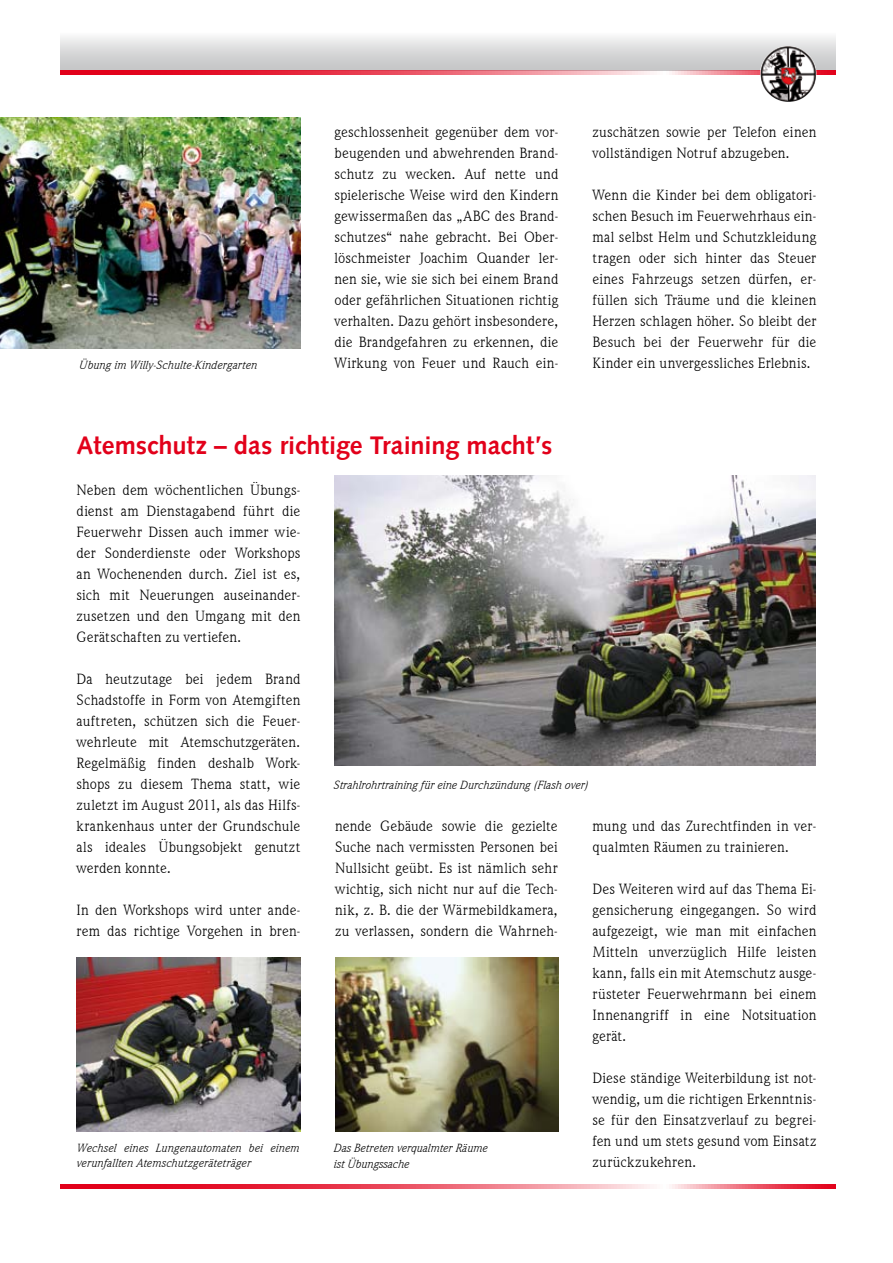
<style>
.page{position:relative;width:893px;height:1263px;background:#fff}
.page>*{position:absolute;margin:0;border:0;box-sizing:border-box;transform-origin:0 0}
.t1{font:700 25.5px "Syntax Com";letter-spacing:-.005em;color:#e2001a}
.t2{font:15px/21px "Weidemann IT Cby BT";letter-spacing:.005em;color:#000;text-align:justify}
.t3{font:italic 12px/14.9px "Weidemann IT Cby BT";color:#000}
</style>
<div class="page">
<div style="left:60px;top:32px;width:776px;height:39px;background:linear-gradient(to bottom,#f8f8f9,#bfc0c1)"></div>
<svg style="left:60px;top:71px;width:776px;height:4px;background:#ec5c6c"></svg>
<img style="left:760px;top:46px;width:56px;height:56px">
<img style="left:0;top:117px;width:300px;height:231px">
<img style="left:335px;top:475px;width:481px;height:291px">
<img style="left:77px;top:957px;width:223px;height:174px">
<img style="left:335px;top:957px;width:223px;height:174px">
<svg style="left:60px;top:1184px;width:776px;height:4px;background:#eb5969"></svg>
<p class="t3" style="left:80px;top:357px;width:180px">Übung im Willy-Schulte-Kindergarten</p>
<p class="t2" style="left:334px;top:121px;width:225px">geschlossenheit gegenüber dem vor&shy;beugenden und abwehrenden Brand&shy;schutz zu wecken. Auf nette und spielerische Weise wird den Kindern gewissermaßen das „ABC des Brand&shy;schutzes“ nahe gebracht. Bei Ober&shy;löschmeister Joachim Quander ler&shy;nen sie, wie sie sich bei einem Brand oder gefährlichen Situationen richtig verhalten. Dazu gehört insbesondere, die Brandgefahren zu erkennen, die Wirkung von Feuer und Rauch ein-</p>
<p class="t2" style="left:592px;top:121px;width:225px">zuschätzen sowie per Telefon einen vollständigen Notruf abzugeben.</p>
<p class="t2" style="left:592px;top:184px;width:225px">Wenn die Kinder bei dem obligatori&shy;schen Besuch im Feuerwehrhaus ein&shy;mal selbst Helm und Schutzkleidung tragen oder sich hinter das Steuer eines Fahrzeugs setzen dürfen, er&shy;füllen sich Träume und die kleinen Herzen schlagen höher. So bleibt der Besuch bei der Feuerwehr für die Kinder ein unvergessliches Erlebnis.</p>
<h1 class="t1" style="left:77px;top:430px;width:477px">Atemschutz – das richtige Training macht’s</h1>
<p class="t2" style="left:77px;top:479px;width:225px">Neben dem wöchentlichen Übungs&shy;dienst am Dienstagabend führt die Feuerwehr Dissen auch immer wie&shy;der Sonderdienste oder Workshops an Wochenenden durch. Ziel ist es, sich mit Neuerungen auseinander&shy;zusetzen und den Umgang mit den Gerätschaften zu vertiefen.</p>
<p class="t2" style="left:77px;top:668px;width:225px">Da heutzutage bei jedem Brand Schadstoffe in Form von Atemgiften auftreten, schützen sich die Feuer&shy;wehrleute mit Atemschutzgeräten.<br>Regelmäßig finden deshalb Work&shy;shops zu diesem Thema statt, wie zuletzt im August 2011, als das Hilfs&shy;krankenhaus unter der Grundschule als ideales Übungsobjekt genutzt werden konnte.</p>
<p class="t2" style="left:77px;top:899px;width:225px">In den Workshops wird unter ande&shy;rem das richtige Vorgehen in bren-</p>
<p class="t3" style="left:334px;top:777px;width:256px">Strahlrohrtraining für eine Durchzündung (Flash over)</p>
<p class="t2" style="left:335px;top:815px;width:224px">nende Gebäude sowie die gezielte Suche nach vermissten Personen bei Nullsicht geübt. Es ist nämlich sehr wichtig, sich nicht nur auf die Tech&shy;nik, z. B. die der Wärmebildkamera, zu verlassen, sondern die Wahrneh-</p>
<p class="t2" style="left:592px;top:815px;width:225px">mung und das Zurechtfinden in ver&shy;qualmten Räumen zu trainieren.</p>
<p class="t2" style="left:592px;top:878px;width:225px">Des Weiteren wird auf das Thema Ei&shy;gensicherung eingegangen. So wird aufgezeigt, wie man mit einfachen Mitteln unverzüglich Hilfe leisten kann, falls ein mit Atemschutz ausge&shy;rüsteter Feuerwehrmann bei einem Innenangriff in eine Notsituation gerät.</p>
<p class="t2" style="left:592px;top:1067px;width:225px">Diese ständige Weiterbildung ist not&shy;wendig, um die richtigen Erkenntnis&shy;se für den Einsatzverlauf zu begrei&shy;fen und um stets gesund vom Einsatz zurückzukehren.</p>
<p class="t3" style="left:77px;top:1140px;width:224px">Wechsel eines Lungenautomaten bei einem verunfallten Atemschutzgeräteträger</p>
<p class="t3" style="left:334px;top:1140px;width:155px;line-height:16.2px">Das Betreten verqualmter Räume ist Übungssache</p>
</div>
